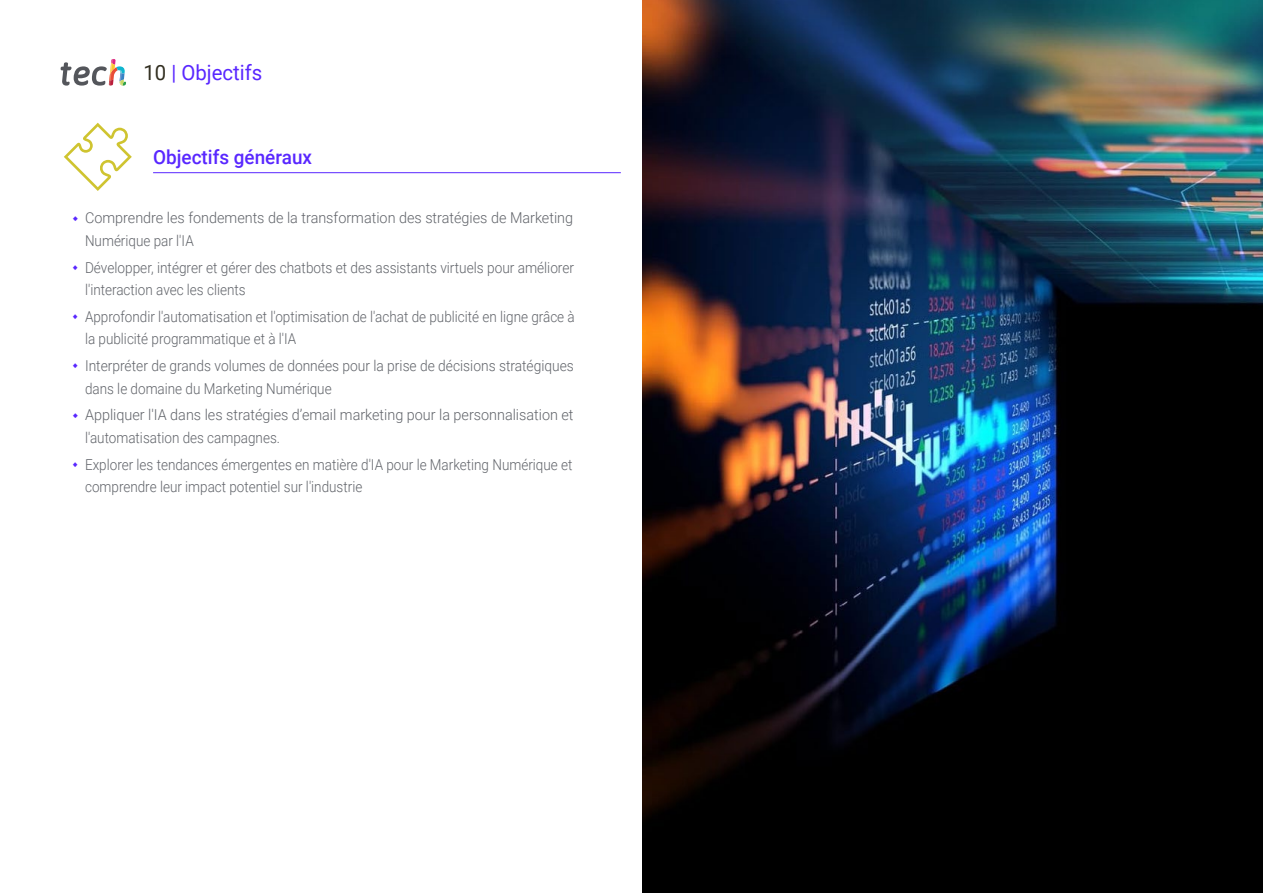
<style>
.page{position:relative;width:1263px;height:893px;background:#fff}
.page>*{position:absolute;margin:0;border:0;box-sizing:border-box;transform-origin:0 0}
.t1{font:21px "Roboto";color:#5927ff}
.t2{font:500 19.5px "Roboto";color:#5927ff}
.t3{font:300 15px/22.5px "Roboto";color:#61646a;scale:.9 1}
.t4{font:300 15px/22.5px "Roboto";color:#61646a;scale:.96 1}
.t5{font:300 15px/22.5px "Roboto";color:#61646a;scale:.92 1}
.t6{font:300 15px/22.5px "Roboto";color:#61646a;scale:.91 1}
.s1{color:#312e20}
</style>
<div class="page">
<hr style="left:153px;top:172px;width:468px;height:1px;background:#5927ff">
<svg style="left:64px;top:123px;width:68px;height:68px"></svg>
<img style="left:642px;top:0;width:621px;height:893px">
<svg style="left:61px;top:59px;width:65px;height:27px"></svg>
<h1 class="t1" style="left:144px;top:57px;width:120px"><span class="s1">10</span> | Objectifs</h1>
<h2 class="t2" style="left:153px;top:144px;width:160px">Objectifs généraux</h2>
<p class="t4" style="left:85px;top:206px;width:510px">Comprendre les fondements de la transformation des stratégies de Marketing<br>Numérique par l'IA</p>
<p class="t6" style="left:85px;top:255px;width:539px">Développer, intégrer et gérer des chatbots et des assistants virtuels pour améliorer l'interaction avec les clients</p>
<p class="t3" style="left:85px;top:305px;width:546px">Approfondir l'automatisation et l'optimisation de l'achat de publicité en ligne grâce à la publicité programmatique et à l'IA</p>
<p class="t5" style="left:85px;top:354px;width:533px">Interpréter de grands volumes de données pour la prise de décisions stratégiques dans le domaine du Marketing Numérique</p>
<p class="t4" style="left:85px;top:403px;width:510px">Appliquer l'IA dans les stratégies d’email marketing pour la personnalisation et l'automatisation des campagnes.</p>
<p class="t3" style="left:85px;top:452px;width:543px">Explorer les tendances émergentes en matière d'IA pour le Marketing Numérique et comprendre leur impact potentiel sur l'industrie</p>
</div>
